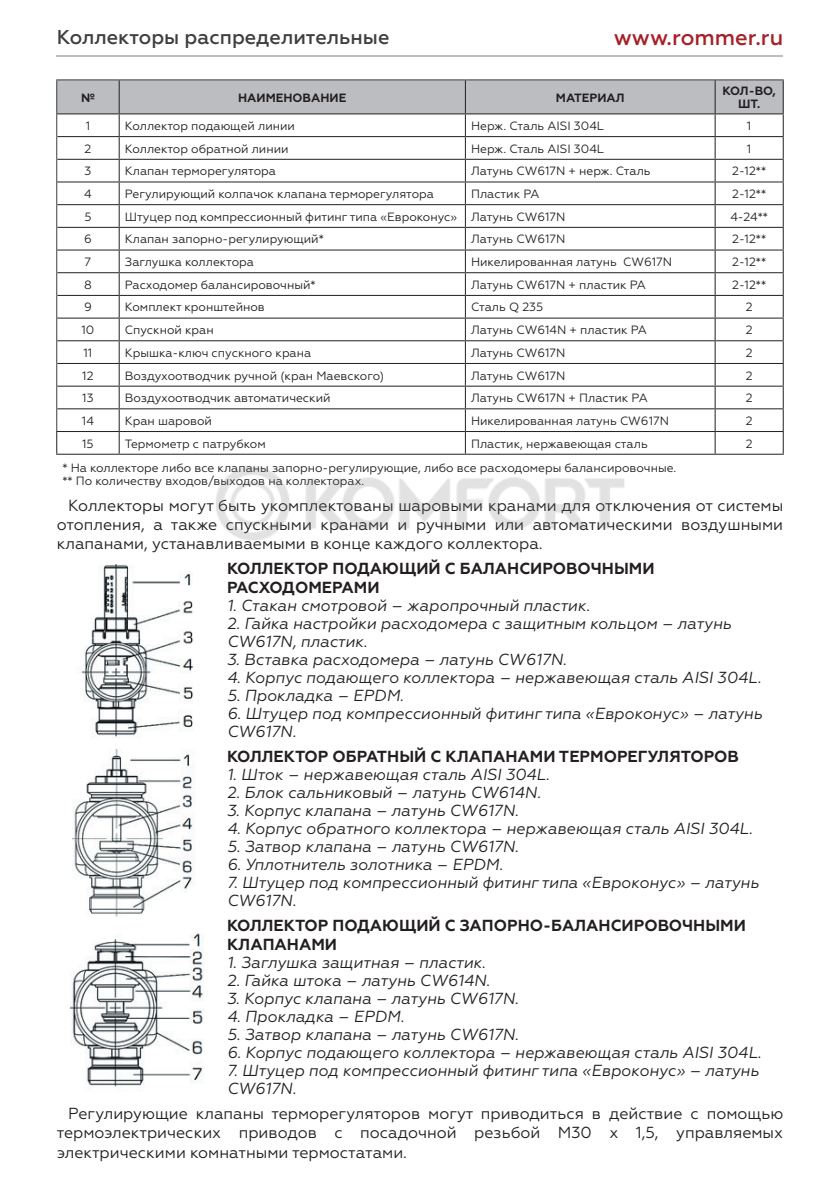
<style>
.page{position:relative;width:840px;height:1191px;background:#fff}
.page>*{position:absolute;margin:0;border:0;box-sizing:border-box;transform-origin:0 0}
.t1{font:500 22px "Geometria";color:#a71f27}
.t2{font:500 20px "Geometria";color:#3e3e3f}
.t3{font:italic 16px/18px "Geometria";color:#231f20}
.t4{font:16px/19.2px "Geometria";color:#231f20;text-align:justify}
.t5{font:700 16px/19.2px "Geometria";color:#231f20}
.t6{font:12px/13.2px "Geometria";color:#231f20}
.t7{font:700 12px/13.2px "Geometria";color:#231f20;text-align:center}
</style>
<div class="page">
<hr style="left:56px;top:454px;width:63px;height:1px;background:#231f20">
<hr style="left:119px;top:454px;width:346px;height:1px;background:#231f20">
<hr style="left:465px;top:454px;width:249px;height:1px;background:#231f20">
<hr style="left:714px;top:454px;width:69px;height:1px;background:#231f20">
<svg style="left:56px;top:80px;width:727px;height:374px"></svg>
<hr style="left:56px;top:79px;width:63px;height:1px;background:#3e3e3f">
<hr style="left:56px;top:80px;width:1px;height:34px;background:#3e3e3f">
<hr style="left:119px;top:79px;width:346px;height:1px;background:#3e3e3f">
<hr style="left:465px;top:79px;width:249px;height:1px;background:#3e3e3f">
<hr style="left:714px;top:79px;width:69px;height:1px;background:#3e3e3f">
<hr style="left:714px;top:80px;width:1px;height:33px;background:#231f20">
<hr style="left:782px;top:80px;width:1px;height:33px;background:#231f20">
<hr style="left:57px;top:113px;width:62px;height:1px;background:#231f20">
<hr style="left:119px;top:113px;width:346px;height:1px;background:#231f20">
<hr style="left:465px;top:113px;width:249px;height:1px;background:#231f20">
<hr style="left:714px;top:113px;width:69px;height:1px;background:#231f20">
<hr style="left:57px;top:55px;width:725px;height:2px;background:#bcbdc0">
<img style="left:81px;top:564px;width:112px;height:173px">
<img style="left:73px;top:749px;width:122px;height:168px">
<img style="left:70px;top:933px;width:134px;height:154px">
<img style="left:216px;top:467px;width:409px;height:73px">
<h2 class="t2" style="left:57px;top:25px;width:334px">Коллекторы распределительные</h2>
<h1 class="t1" style="left:613px;top:25px;width:171px">www.rommer.ru</h1>
<p class="t7" style="left:81px;top:91px;width:15px">№</p>
<p class="t7" style="left:238px;top:91px;width:110px">НАИМЕНОВАНИЕ</p>
<p class="t7" style="left:555px;top:91px;width:70px">МАТЕРИАЛ</p>
<p class="t7" style="left:722px;top:84px;width:55px">КОЛ-ВО,<br>ШТ.</p>
<p class="t6" style="left:86px;top:119px;width:6px">1</p>
<p class="t6" style="left:125px;top:119px;width:171px">Коллектор подающей линии</p>
<p class="t6" style="left:471px;top:119px;width:134px">Нерж. Сталь AISI 304L</p>
<p class="t6" style="left:746px;top:119px;width:6px">1</p>
<p class="t6" style="left:84px;top:142px;width:8px">2</p>
<p class="t6" style="left:125px;top:142px;width:165px">Коллектор обратной линии</p>
<p class="t6" style="left:471px;top:142px;width:134px">Нерж. Сталь AISI 304L</p>
<p class="t6" style="left:746px;top:142px;width:6px">1</p>
<p class="t6" style="left:84px;top:164px;width:8px">3</p>
<p class="t6" style="left:125px;top:164px;width:152px">Клапан терморегулятора</p>
<p class="t6" style="left:471px;top:164px;width:181px">Латунь CW617N + нерж. Сталь</p>
<p class="t6" style="left:731px;top:164px;width:36px">2-12**</p>
<p class="t6" style="left:84px;top:187px;width:9px">4</p>
<p class="t6" style="left:125px;top:187px;width:310px">Регулирующий колпачок клапана терморегулятора</p>
<p class="t6" style="left:471px;top:187px;width:70px">Пластик РА</p>
<p class="t6" style="left:731px;top:187px;width:36px">2-12**</p>
<p class="t6" style="left:84px;top:210px;width:9px">5</p>
<p class="t6" style="left:125px;top:210px;width:442px">Штуцер под компрессионный фитинг типа «Евроконус» Латунь CW617N</p>
<p class="t6" style="left:730px;top:210px;width:39px">4-24**</p>
<p class="t6" style="left:84px;top:233px;width:9px">6</p>
<p class="t6" style="left:125px;top:233px;width:200px">Клапан запорно-регулирующий*</p>
<p class="t6" style="left:471px;top:233px;width:96px">Латунь CW617N</p>
<p class="t6" style="left:731px;top:233px;width:36px">2-12**</p>
<p class="t6" style="left:85px;top:255px;width:8px">7</p>
<p class="t6" style="left:125px;top:255px;width:130px">Заглушка коллектора</p>
<p class="t6" style="left:471px;top:255px;width:202px">Никелированная латунь CW617N</p>
<p class="t6" style="left:731px;top:255px;width:36px">2-12**</p>
<p class="t6" style="left:84px;top:278px;width:9px">8</p>
<p class="t6" style="left:125px;top:278px;width:192px">Расходомер балансировочный*</p>
<p class="t6" style="left:471px;top:278px;width:176px">Латунь CW617N + пластик РА</p>
<p class="t6" style="left:731px;top:278px;width:36px">2-12**</p>
<p class="t6" style="left:84px;top:301px;width:9px">9</p>
<p class="t6" style="left:125px;top:301px;width:141px">Комплект кронштейнов</p>
<p class="t6" style="left:471px;top:301px;width:74px">Сталь Q 235</p>
<p class="t6" style="left:745px;top:301px;width:8px">2</p>
<p class="t6" style="left:81px;top:323px;width:14px">10</p>
<p class="t6" style="left:125px;top:323px;width:90px">Спускной кран</p>
<p class="t6" style="left:471px;top:323px;width:177px">Латунь CW614N + пластик РА</p>
<p class="t6" style="left:745px;top:323px;width:8px">2</p>
<p class="t6" style="left:83px;top:346px;width:10px">11</p>
<p class="t6" style="left:125px;top:346px;width:188px">Крышка-ключ спускного крана</p>
<p class="t6" style="left:471px;top:346px;width:96px">Латунь CW617N</p>
<p class="t6" style="left:745px;top:346px;width:8px">2</p>
<p class="t6" style="left:82px;top:369px;width:13px">12</p>
<p class="t6" style="left:125px;top:369px;width:260px">Воздухоотводчик ручной (кран Маевского)</p>
<p class="t6" style="left:471px;top:369px;width:96px">Латунь CW617N</p>
<p class="t6" style="left:745px;top:369px;width:8px">2</p>
<p class="t6" style="left:82px;top:391px;width:13px">13</p>
<p class="t6" style="left:125px;top:391px;width:207px">Воздухоотводчик автоматический</p>
<p class="t6" style="left:471px;top:391px;width:178px">Латунь CW617N + Пластик РА</p>
<p class="t6" style="left:745px;top:391px;width:8px">2</p>
<p class="t6" style="left:82px;top:414px;width:14px">14</p>
<p class="t6" style="left:125px;top:414px;width:89px">Кран шаровой</p>
<p class="t6" style="left:471px;top:414px;width:199px">Никелированная латунь CW617N</p>
<p class="t6" style="left:745px;top:414px;width:8px">2</p>
<p class="t6" style="left:82px;top:437px;width:13px">15</p>
<p class="t6" style="left:125px;top:437px;width:142px">Термометр с патрубком</p>
<p class="t6" style="left:471px;top:437px;width:178px">Пластик, нержавеющая сталь</p>
<p class="t6" style="left:745px;top:437px;width:8px">2</p>
<p class="t6" style="left:62px;top:461px;width:615px">* На коллекторе либо все клапаны запорно-регулирующие, либо все расходомеры балансировочные. ** По количеству входов/выходов на коллекторах.</p>
<h3 class="t4" style="left:57px;top:495px;width:727px;text-indent:11px">Коллекторы могут быть укомплектованы шаровыми кранами для отключения от системы отопления, а также спускными кранами и ручными или автоматическими воздушными клапанами, устанавливаемыми в конце каждого коллектора.</h3>
<h3 class="t5" style="left:227px;top:559px;width:429px">КОЛЛЕКТОР ПОДАЮЩИЙ С БАЛАНСИРОВОЧНЫМИ<br>РАСХОДОМЕРАМИ</h3>
<h3 class="t3" style="left:227px;top:597px;width:364px">1. Стакан смотровой – жаропрочный пластик.</h3>
<h3 class="t3" style="left:227px;top:615px;width:505px">2. Гайка настройки расходомера с защитным кольцом – латунь<br>CW617N, пластик.</h3>
<h3 class="t3" style="left:227px;top:651px;width:341px">3. Вставка расходомера – латунь CW617N.</h3>
<h3 class="t3" style="left:227px;top:669px;width:535px">4. Корпус подающего коллектора – нержавеющая сталь AISI 304L.</h3>
<h3 class="t3" style="left:227px;top:687px;width:178px">5. Прокладка – EPDM.</h3>
<h3 class="t3" style="left:227px;top:705px;width:536px">6. Штуцер под компрессионный фитинг типа «Евроконус» – латунь<br>CW617N.</h3>
<h3 class="t5" style="left:227px;top:747px;width:513px">КОЛЛЕКТОР ОБРАТНЫЙ С КЛАПАНАМИ ТЕРМОРЕГУЛЯТОРОВ</h3>
<h3 class="t3" style="left:227px;top:765px;width:324px">1. Шток – нержавеющая сталь AISI 304L.</h3>
<h3 class="t3" style="left:227px;top:783px;width:315px">2. Блок сальниковый – латунь CW614N.</h3>
<h3 class="t3" style="left:227px;top:801px;width:293px">3. Корпус клапана – латунь CW617N.</h3>
<h3 class="t3" style="left:227px;top:819px;width:527px">4. Корпус обратного коллектора – нержавеющая сталь AISI 304L.</h3>
<h3 class="t3" style="left:227px;top:837px;width:293px">5. Затвор клапана – латунь CW617N.</h3>
<h3 class="t3" style="left:227px;top:855px;width:277px">6. Уплотнитель золотника – EPDM.</h3>
<h3 class="t3" style="left:227px;top:873px;width:533px">7. Штуцер под компрессионный фитинг типа «Евроконус» – латунь<br>CW617N.</h3>
<h3 class="t5" style="left:227px;top:916px;width:520px">КОЛЛЕКТОР ПОДАЮЩИЙ С ЗАПОРНО-БАЛАНСИРОВОЧНЫМИ<br>КЛАПАНАМИ</h3>
<h3 class="t3" style="left:227px;top:953px;width:260px">1. Заглушка защитная – пластик.</h3>
<h3 class="t3" style="left:227px;top:971px;width:264px">2. Гайка штока – латунь CW614N.</h3>
<h3 class="t3" style="left:227px;top:989px;width:293px">3. Корпус клапана – латунь CW617N.</h3>
<h3 class="t3" style="left:227px;top:1007px;width:179px">4. Прокладка – EPDM.</h3>
<h3 class="t3" style="left:227px;top:1025px;width:293px">5. Затвор клапана – латунь CW617N.</h3>
<h3 class="t3" style="left:227px;top:1043px;width:535px">6. Корпус подающего коллектора – нержавеющая сталь AISI 304L.</h3>
<h3 class="t3" style="left:227px;top:1061px;width:533px">7. Штуцер под компрессионный фитинг типа «Евроконус» – латунь<br>CW617N.</h3>
<h3 class="t4" style="left:57px;top:1104px;width:727px;text-indent:11px">Регулирующие клапаны терморегуляторов могут приводиться в действие с помощью термоэлектрических приводов с посадочной резьбой М30 х 1,5, управляемых электрическими комнатными термостатами.</h3>
</div>
